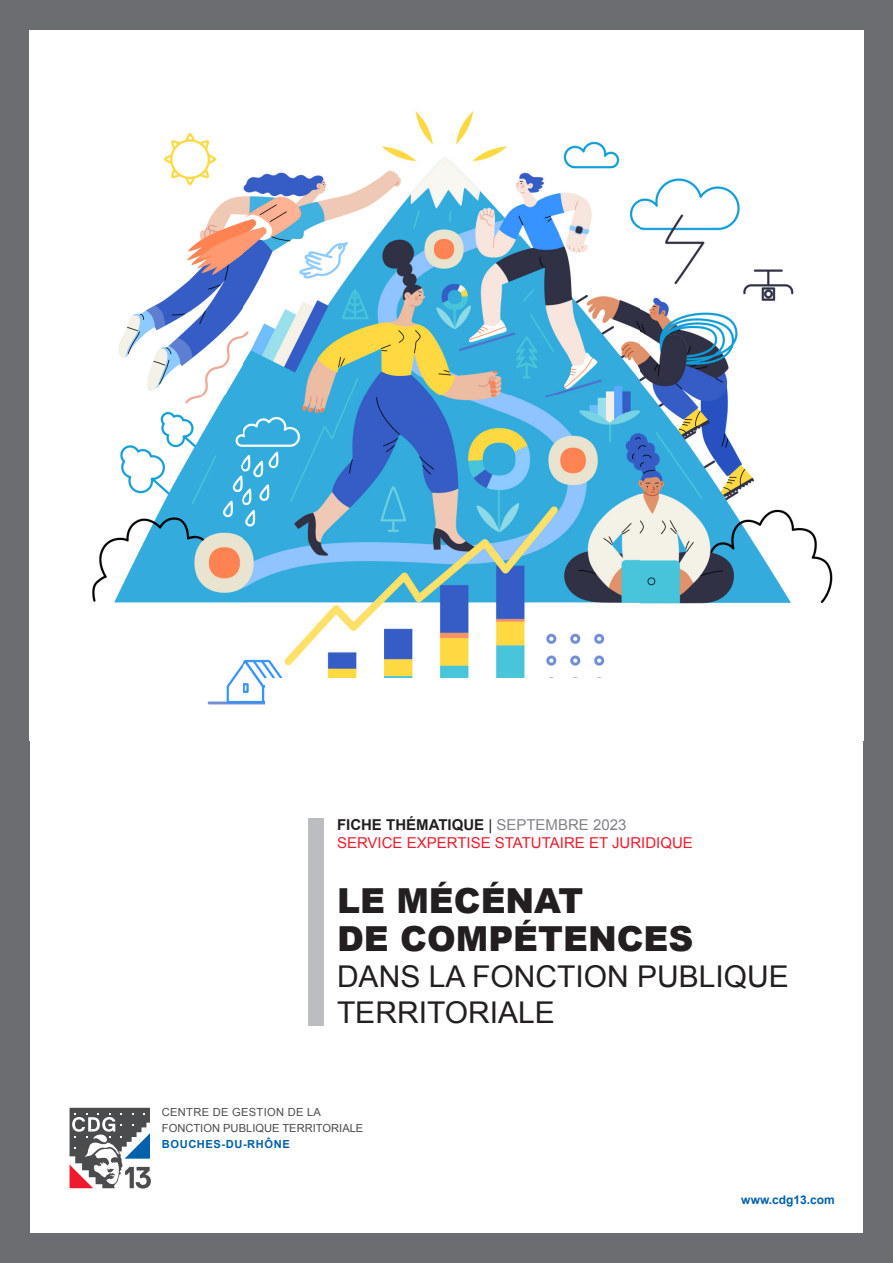
<style>
.page{position:relative;width:893px;height:1263px;background:#fff}
.page>*{position:absolute;margin:0;border:0;box-sizing:border-box;transform-origin:0 0}
.t1{font:900 34.5px "Arial";color:#231f20}
.t2{font:30px "Arial";color:#231f20}
.t3{font:15px "Arial";color:#ee1b2c}
.t4{font:700 15px "Arial";color:#231f20}
.t5{font:700 12px "Arial";color:#0161aa}
.t6{font:11.1px "Arial";color:#4b4c4d}
.t7{font:11.1px "Arial";letter-spacing:.025em;color:#4b4c4d}
.t8{font:700 11.1px "Arial";letter-spacing:.05em;color:#0161aa}
.s1{font-weight:400}
.s2{font-weight:400;color:#808285}
</style>
<div class="page">
<div style="left:0;top:0;width:893px;height:1263px;border:30px solid #6c6d70"></div>
<svg style="left:70px;top:1108px;width:81px;height:80px"></svg>
<img style="left:30px;top:30px;width:833px;height:710px">
<div style="left:265px;top:679px;width:541px;height:265px;background:#fff"></div>
<div style="left:308px;top:818px;width:15px;height:208px;background:#bcbdc0"></div>
<p class="t4" style="left:337px;top:815px;width:291px">FICHE THÉMATIQUE <span class="s1">|</span> <span class="s2">SEPTEMBRE 2023</span></p>
<p class="t3" style="left:337px;top:833px;width:357px">SERVICE EXPERTISE STATUTAIRE ET JURIDIQUE</p>
<p class="t1" style="left:337px;top:876px;width:248px">LE MÉCÉNAT</p>
<p class="t1" style="left:337px;top:913px;width:358px">DE COMPÉTENCES</p>
<p class="t2" style="left:337px;top:956px;width:453px">DANS LA FONCTION PUBLIQUE</p>
<p class="t2" style="left:337px;top:992px;width:219px">TERRITORIALE</p>
<p class="t7" style="left:162px;top:1105px;width:161px">CENTRE DE GESTION DE LA</p>
<p class="t6" style="left:162px;top:1121px;width:203px">FONCTION PUBLIQUE TERRITORIALE</p>
<p class="t8" style="left:162px;top:1137px;width:129px">BOUCHES-DU-RHÔNE</p>
<p class="t5" style="left:741px;top:1192px;width:95px">www.cdg13.com</p>
</div>
